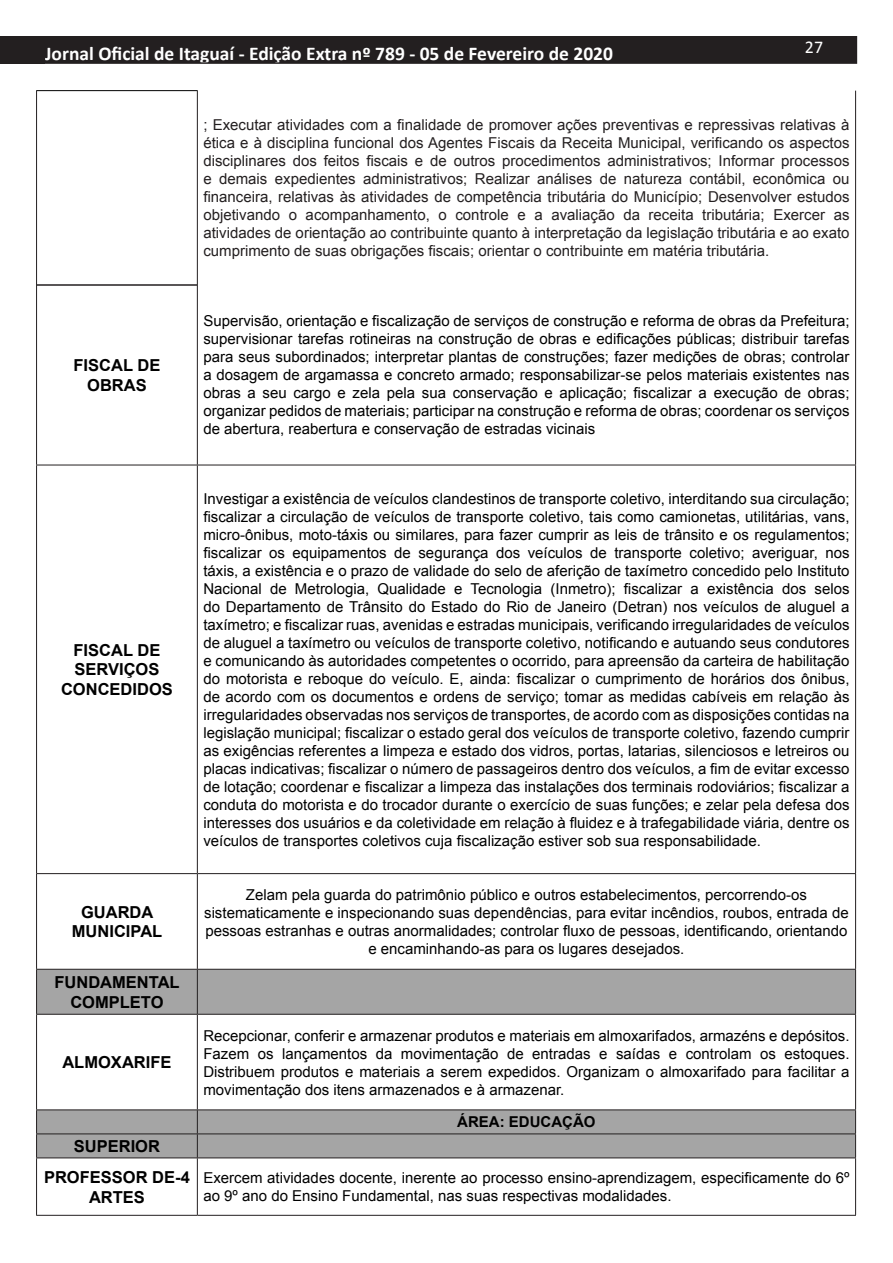
<style>
.page{position:relative;width:893px;height:1263px;background:#fff}
.page>*{position:absolute;margin:0;border:0;box-sizing:border-box;transform-origin:0 0}
.t1{font:700 19.5px "Calibri";color:#fff}
.t2{font:18px "Calibri";color:#fff}
.t3{font:700 16.5px/19.8px "Arial";color:#000;text-align:center}
.t4{font:15px/18px "Arial";color:#000;text-align:justify}
.t5{font:15px/18px "Arial";color:#231f20;text-align:justify}
.t6{font:700 15px "Arial";color:#000}
</style>
<div class="page">
<div style="left:37px;top:37px;width:819px;height:26px;background:#231f20"></div>
<div style="left:36px;top:36px;width:821px;height:28px;border:2px solid #231f20"></div>
<div style="left:0;top:36px;width:44px;height:28px;background:#231f20"></div>
<svg style="left:37px;top:970px;width:818px;height:187px"></svg>
<hr style="left:37px;top:284px;width:160px;height:2px;background:#231f20">
<hr style="left:36px;top:91px;width:1px;height:194px;background:#231f20">
<hr style="left:36px;top:90px;width:162px;height:1px;background:#000">
<hr style="left:36px;top:285px;width:1px;height:180px;background:#231f20">
<hr style="left:36px;top:465px;width:1px;height:408px;background:#231f20">
<hr style="left:36px;top:874px;width:1px;height:95px;background:#231f20">
<hr style="left:36px;top:970px;width:1px;height:44px;background:#231f20">
<hr style="left:36px;top:1015px;width:1px;height:94px;background:#231f20">
<svg style="left:36px;top:1110px;width:1px;height:47px"></svg>
<hr style="left:36px;top:1158px;width:1px;height:57px;background:#231f20">
<hr style="left:36px;top:465px;width:161px;height:1px;background:#231f20">
<hr style="left:197px;top:465px;width:659px;height:1px;background:#231f20">
<hr style="left:36px;top:873px;width:161px;height:1px;background:#231f20">
<hr style="left:197px;top:873px;width:659px;height:1px;background:#231f20">
<hr style="left:36px;top:969px;width:161px;height:1px;background:#231f20">
<hr style="left:197px;top:969px;width:659px;height:1px;background:#231f20">
<hr style="left:36px;top:1014px;width:161px;height:1px;background:#231f20">
<hr style="left:197px;top:1014px;width:659px;height:1px;background:#231f20">
<hr style="left:36px;top:1109px;width:161px;height:1px;background:#231f20">
<hr style="left:197px;top:1109px;width:659px;height:1px;background:#231f20">
<hr style="left:36px;top:1133px;width:161px;height:1px;background:#231f20">
<hr style="left:197px;top:1133px;width:659px;height:1px;background:#231f20">
<hr style="left:36px;top:1157px;width:161px;height:1px;background:#231f20">
<hr style="left:197px;top:1157px;width:659px;height:1px;background:#231f20">
<hr style="left:36px;top:1215px;width:161px;height:1px;background:#231f20">
<hr style="left:197px;top:1215px;width:659px;height:1px;background:#231f20">
<hr style="left:197px;top:91px;width:1px;height:194px;background:#231f20">
<hr style="left:855px;top:91px;width:1px;height:194px;background:#231f20">
<hr style="left:197px;top:285px;width:1px;height:180px;background:#231f20">
<hr style="left:855px;top:285px;width:1px;height:180px;background:#231f20">
<hr style="left:197px;top:465px;width:1px;height:408px;background:#231f20">
<hr style="left:855px;top:465px;width:1px;height:408px;background:#231f20">
<hr style="left:197px;top:874px;width:1px;height:95px;background:#231f20">
<hr style="left:855px;top:874px;width:1px;height:95px;background:#231f20">
<hr style="left:197px;top:970px;width:1px;height:44px;background:#231f20">
<hr style="left:855px;top:970px;width:1px;height:44px;background:#231f20">
<hr style="left:197px;top:1015px;width:1px;height:94px;background:#231f20">
<hr style="left:855px;top:1015px;width:1px;height:94px;background:#231f20">
<svg style="left:197px;top:1110px;width:1px;height:47px"></svg>
<svg style="left:855px;top:1110px;width:1px;height:47px"></svg>
<hr style="left:197px;top:1158px;width:1px;height:57px;background:#231f20">
<hr style="left:855px;top:1158px;width:1px;height:57px;background:#231f20">
<h1 class="t1" style="left:45px;top:41px;width:569px">Jornal Oficial de Itaguaí - Edição Extra nº 789 - 05 de Fevereiro de 2020</h1>
<p class="t2" style="left:805px;top:36px;width:20px">27</p>
<p class="t3" style="left:74px;top:356px;width:88px">FISCAL DE<br>OBRAS</p>
<p class="t3" style="left:61px;top:640px;width:113px">FISCAL DE<br>SERVIÇOS<br>CONCEDIDOS</p>
<p class="t3" style="left:72px;top:902px;width:92px">GUARDA<br>MUNICIPAL</p>
<p class="t3" style="left:54px;top:973px;width:127px">FUNDAMENTAL<br>COMPLETO</p>
<p class="t3" style="left:62px;top:1053px;width:111px">ALMOXARIFE</p>
<p class="t5" style="left:203px;top:116px;width:648px">; Executar atividades com a finalidade de promover ações preventivas e repressivas relativas à ética e à disciplina funcional dos Agentes Fiscais da Receita Municipal, verificando os aspectos disciplinares dos feitos fiscais e de outros procedimentos administrativos; Informar processos e demais expedientes administrativos; Realizar análises de natureza contábil, econômica ou financeira, relativas às atividades de competência tributária do Município; Desenvolver estudos objetivando o acompanhamento, o controle e a avaliação da receita tributária; Exercer as atividades de orientação ao contribuinte quanto à interpretação da legislação tributária e ao exato cumprimento de suas obrigações fiscais; orientar o contribuinte em matéria tributária.</p>
<p class="t4" style="left:203px;top:312px;width:648px">Supervisão, orientação e fiscalização de serviços de construção e reforma de obras da Prefeitura; supervisionar tarefas rotineiras na construção de obras e edificações públicas; distribuir tarefas para seus subordinados; interpretar plantas de construções; fazer medições de obras; controlar a dosagem de argamassa e concreto armado; responsabilizar-se pelos materiais existentes nas obras a seu cargo e zela pela sua conservação e aplicação; fiscalizar a execução de obras; organizar pedidos de materiais; participar na construção e reforma de obras; coordenar os serviços de abertura, reabertura e conservação de estradas vicinais</p>
<p class="t4" style="left:203px;top:490px;width:648px">Investigar a existência de veículos clandestinos de transporte coletivo, interditando sua circulação; fiscalizar a circulação de veículos de transporte coletivo, tais como camionetas, utilitárias, vans, micro-ônibus, moto-táxis ou similares, para fazer cumprir as leis de trânsito e os regulamentos; fiscalizar os equipamentos de segurança dos veículos de transporte coletivo; averiguar, nos táxis, a existência e o prazo de validade do selo de aferição de taxímetro concedido pelo Instituto Nacional de Metrologia, Qualidade e Tecnologia (Inmetro); fiscalizar a existência dos selos do Departamento de Trânsito do Estado do Rio de Janeiro (Detran) nos veículos de aluguel a taxímetro; e fiscalizar ruas, avenidas e estradas municipais, verificando irregularidades de veículos de aluguel a taxímetro ou veículos de transporte coletivo, notificando e autuando seus condutores e comunicando às autoridades competentes o ocorrido, para apreensão da carteira de habilitação do motorista e reboque do veículo. E, ainda: fiscalizar o cumprimento de horários dos ônibus, de acordo com os documentos e ordens de serviço; tomar as medidas cabíveis em relação às irregularidades observadas nos serviços de transportes, de acordo com as disposições contidas na legislação municipal; fiscalizar o estado geral dos veículos de transporte coletivo, fazendo cumprir as exigências referentes a limpeza e estado dos vidros, portas, latarias, silenciosos e letreiros ou placas indicativas; fiscalizar o número de passageiros dentro dos veículos, a fim de evitar excesso de lotação; coordenar e fiscalizar a limpeza das instalações dos terminais rodoviários; fiscalizar a conduta do motorista e do trocador durante o exercício de suas funções; e zelar pela defesa dos interesses dos usuários e da coletividade em relação à fluidez e à trafegabilidade viária, dentre os veículos de transportes coletivos cuja fiscalização estiver sob sua responsabilidade.</p>
<p class="t4" style="left:204px;top:886px;width:646px;text-align:center">Zelam pela guarda do patrimônio público e outros estabelecimentos, percorrendo-os sistematicamente e inspecionando suas dependências, para evitar incêndios, roubos, entrada de pessoas estranhas e outras anormalidades; controlar fluxo de pessoas, identificando, orientando e encaminhando-as para os lugares desejados.</p>
<p class="t4" style="left:203px;top:1026px;width:648px">Recepcionar, conferir e armazenar produtos e materiais em almoxarifados, armazéns e depósitos.<br>Fazem os lançamentos da movimentação de entradas e saídas e controlam os estoques.<br>Distribuem produtos e materiais a serem expedidos. Organizam o almoxarifado para facilitar a movimentação dos itens armazenados e à armazenar.</p>
<p class="t6" style="left:457px;top:1112px;width:140px">ÁREA: EDUCAÇÃO</p>
<p class="t3" style="left:74px;top:1137px;width:88px">SUPERIOR</p>
<p class="t3" style="left:44px;top:1167px;width:147px">PROFESSOR DE-4<br>ARTES</p>
<p class="t4" style="left:203px;top:1169px;width:648px">Exercem atividades docente, inerente ao processo ensino-aprendizagem, especificamente do 6º ao 9º ano do Ensino Fundamental, nas suas respectivas modalidades.</p>
</div>
